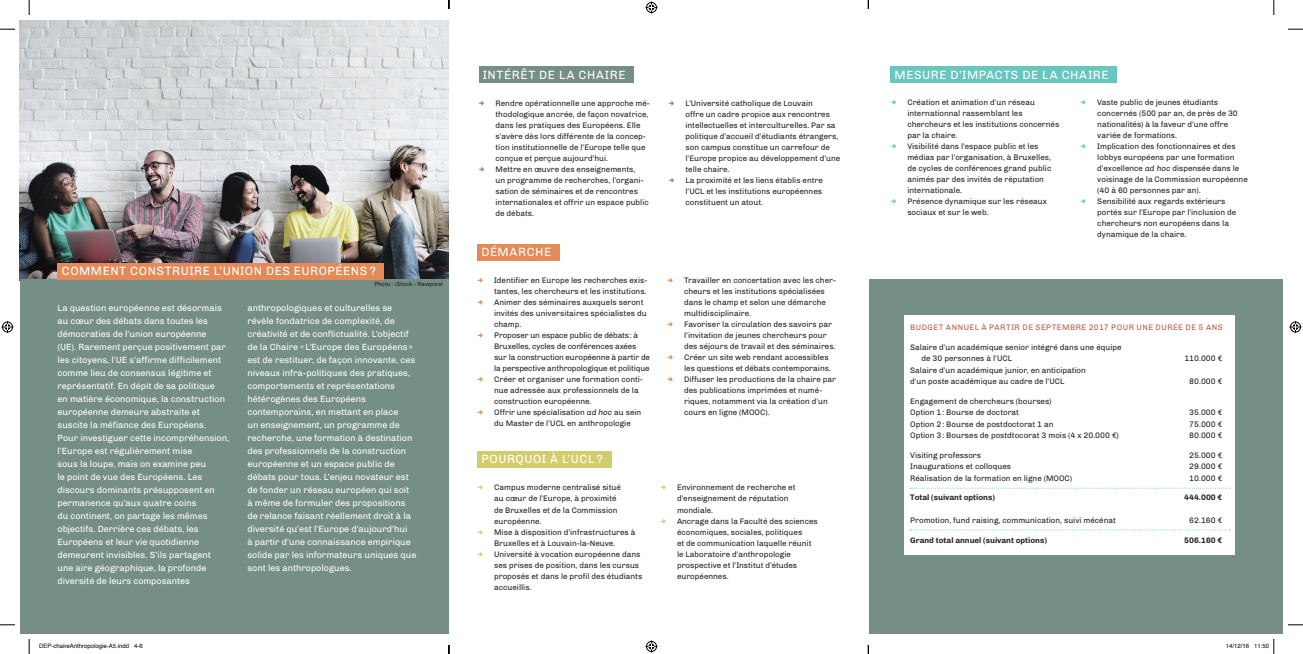
<style>
.page{position:relative;width:1303px;height:654px;background:#fff}
.page>*{position:absolute;margin:0;border:0;box-sizing:border-box;transform-origin:0 0}
.t1{font:12px "Chivo";letter-spacing:.045em;color:#fff}
.t2{font:9px/13px "Chivo";color:#fff}
.t3{font:8px/11px "Chivo";color:#231f20}
.t4{font:700 8px "Chivo";color:#231f20}
.t5{font:8px "Chivo";letter-spacing:.03em;color:#ba5c44}
.t6{font:6px "Helvetica";color:#000}
.t7{font:6px "Chivo";color:#231f20}
.s1{font-style:italic}
</style>
<div class="page">
<div style="left:869px;top:279px;width:413px;height:354px;background:#768f86"></div>
<div style="left:478px;top:66px;width:155px;height:17px;background:#768f86"></div>
<div style="left:477px;top:244px;width:83px;height:16px;background:#e38a58"></div>
<div style="left:477px;top:451px;width:135px;height:16px;background:#d2cd6c"></div>
<div style="left:890px;top:66px;width:227px;height:17px;background:#67c7be"></div>
<div style="left:904px;top:315px;width:331px;height:239px;background:#fff"></div>
<svg style="left:910px;top:487px;width:320px;height:1px"></svg>
<svg style="left:910px;top:529px;width:320px;height:1px"></svg>
<img style="left:20px;top:21px;width:429px;height:259px">
<div style="left:21px;top:279px;width:428px;height:354px;background:#768f86"></div>
<div style="left:58px;top:263px;width:326px;height:16px;background:#e38a58"></div>
<svg style="left:0;top:29px;width:15px;height:1px"></svg>
<svg style="left:1288px;top:29px;width:15px;height:1px"></svg>
<svg style="left:0;top:624px;width:15px;height:1px"></svg>
<svg style="left:1288px;top:624px;width:15px;height:1px"></svg>
<svg style="left:29px;top:0;width:1px;height:15px"></svg>
<svg style="left:29px;top:639px;width:1px;height:15px"></svg>
<svg style="left:1273px;top:0;width:1px;height:15px"></svg>
<svg style="left:645px;top:2px;width:12px;height:12px"></svg>
<svg style="left:645px;top:640px;width:12px;height:12px"></svg>
<svg style="left:2px;top:321px;width:12px;height:12px"></svg>
<svg style="left:1289px;top:321px;width:12px;height:12px"></svg>
<svg style="left:1273px;top:639px;width:1px;height:15px"></svg>
<svg style="left:448px;top:0;width:2px;height:9px"></svg>
<svg style="left:448px;top:645px;width:2px;height:9px"></svg>
<h1 class="t1" style="left:62px;top:264px;width:28px">Commen</h1>
<h1 class="t1" style="left:119px;top:264px;width:61px">t construirel</h1>
<h1 class="t1" style="left:219px;top:264px;width:11px">’uni</h1>
<h1 class="t1" style="left:245px;top:264px;width:17px">ondeseur</h1>
<h1 class="t1" style="left:319px;top:264px;width:32px">opéens</h1>
<h1 class="t1" style="left:370px;top:264px;width:8px">?</h1>
<p class="t7" style="left:374px;top:280px;width:70px">Photo : iStock - Rawpixel</p>
<p class="t2" style="left:58px;top:301px;width:173px">La question européenne est désormais au cœur des débats dans toutes les démocraties de l’union européenne<br>(UE). Rarement perçue positivement par les citoyens, l’UE s’affirme difficilement comme lieu de consensus légitime et représentatif. En dépit de sa politique<br>en matière économique, la construction européenne demeure abstraite et suscite la méfiance des Européens.<br>Pour investiguer cette incompréhension, l’Europe est régulièrement mise<br>sous la loupe, mais on examine peu<br>le point de vue des Européens. Les discours dominants présupposent en permanence qu’aux quatre coins<br>du continent, on partage les mêmes objectifs. Derrière ces débats, les Européens et leur vie quotidienne demeurent invisibles. S’ils partagent<br>une aire géographique, la profonde diversité de leurs composantes</p>
<p class="t2" style="left:247px;top:301px;width:170px">anthropologiques et culturelles se révèle fondatrice de complexité, de créativité et de conflictualité. L’objectif de la Chaire «L’Europe des Européens» est de restituer, de façon innovante, ces niveaux infra-politiques des pratiques, comportements et représentations hétérogènes des Européens contemporains, en mettant en place<br>un enseignement, un programme de recherche, une formation à destination des professionnels de la construction européenne et un espace public de débats pour tous. L’enjeu novateur est de fonder un réseau européen qui soit à même de formuler des propositions de relance faisant réellement droit à la diversité qu’est l’Europe d’aujourd’hui<br>à partir d’une connaissance empirique solide par les informateurs uniques que sont les anthropologues.</p>
<h1 class="t1" style="left:483px;top:68px;width:60px">Intérêt dela</h1>
<h1 class="t1" style="left:578px;top:68px;width:17px">Chaire</h1>
<p class="t3" style="left:495px;top:98px;width:156px">Rendre opérationnelle une approche mé&shy;thodologique ancrée, de façon novatrice, dans les pratiques des Européens. Elle s’avère dès lors différente de la concep&shy;tion institutionnelle de l’Europe telle que conçue et perçue aujourd’hui.<br>Mettre en œuvre des enseignements,<br>un programme de recherches, l’organi&shy;sation de séminaires et de rencontres internationales et offrir un espace public de débats.</p>
<p class="t3" style="left:685px;top:98px;width:156px">L’Université catholique de Louvain<br>offre un cadre propice aux rencontres intellectuelles et interculturelles. Par sa politique d’accueil d’étudiants étrangers, son campus constitue un carrefour de l’Europe propice au développement d’une telle chaire.<br>La proximité et les liens établis entre l’UCL et les institutions européennes constituent un atout.</p>
<h1 class="t1" style="left:481px;top:245px;width:25px">Démarche</h1>
<p class="t3" style="left:494px;top:275px;width:157px">Identifier en Europe les recherches exis&shy;tantes, les chercheurs et les institutions.<br>Animer des séminaires auxquels seront invités des universitaires spécialistes du champ.<br>Proposer un espace public de débats: à Bruxelles, cycles de conférences axées sur la construction européenne à partir de la perspective anthropologique et politique Créer et organiser une formation conti&shy;nue adressée aux professionnels de la construction européenne.<br>Offrir une spécialisation <span class="s1">ad hoc</span> au sein du Master de l’UCL en anthropologie</p>
<p class="t3" style="left:684px;top:275px;width:154px">Travailler en concertation avec les cher&shy;cheurs et les institutions spécialisées dans le champ et selon une démarche multidisciplinaire.<br>Favoriser la circulation des savoirs par l’invitation de jeunes chercheurs pour des séjours de travail et des séminaires.<br>Créer un site web rendant accessibles les questions et débats contemporains.<br>Diffuser les productions de la chaire par des publications imprimées et numé&shy;riques, notamment via la création d’un cours en ligne (MOOC).</p>
<h1 class="t1" style="left:481px;top:452px;width:123px">Pourquoi à l’UCL ?</h1>
<p class="t3" style="left:494px;top:482px;width:150px">Campus moderne centralisé situé<br>au cœur de l’Europe, à proximité<br>de Bruxelles et de la Commission européenne.<br>Mise à disposition d’infrastructures à<br>Bruxelles et à Louvain-la-Neuve.<br>Université à vocation européenne dans ses prises de position, dans les cursus proposés et dans le profil des étudiants accueillis.</p>
<p class="t3" style="left:677px;top:482px;width:142px">Environnement de recherche et d’enseignement de réputation mondiale.<br>Ancrage dans la Faculté des sciences économiques, sociales, politiques<br>et de communication laquelle réunit le Laboratoire d’anthropologie prospective et l’Institut d’études européennes.</p>
<h1 class="t1" style="left:894px;top:68px;width:20px">Mesured</h1>
<h1 class="t1" style="left:959px;top:68px;width:13px">’impac</h1>
<h1 class="t1" style="left:1003px;top:68px;width:15px">tsdela</h1>
<h1 class="t1" style="left:1062px;top:68px;width:16px">Chaire</h1>
<p class="t3" style="left:907px;top:97px;width:153px">Création et animation d’un réseau internationnal rassemblant les chercheurs et les institutions concernés par la chaire.<br>Visibilité dans l’espace public et les médias par l’organisation, à Bruxelles, de cycles de conférences grand public animés par des invités de réputation internationale.<br>Présence dynamique sur les réseaux sociaux et sur le web.</p>
<p class="t3" style="left:1097px;top:97px;width:152px">Vaste public de jeunes étudiants concernés (500 par an, de près de 30 nationalités) à la faveur d’une offre variée de formations.<br>Implication des fonctionnaires et des lobbys européens par une formation d’excellence <span class="s1">ad hoc</span> dispensée dans le voisinage de la Commission européenne (40 à 60 personnes par an).<br>Sensibilité aux regards extérieurs portés sur l’Europe par l’inclusion de chercheurs non européens dans la dynamique de la chaire.</p>
<p class="t5" style="left:910px;top:323px;width:12px">Budge</p>
<p class="t5" style="left:939px;top:323px;width:11px">t annuel</p>
<p class="t5" style="left:981px;top:323px;width:12px">à par</p>
<p class="t5" style="left:1006px;top:323px;width:11px">tirdesep</p>
<p class="t5" style="left:1052px;top:323px;width:11px">tembre</p>
<p class="t5" style="left:1089px;top:323px;width:40px">2017 pourunedur</p>
<p class="t5" style="left:1173px;top:323px;width:10px">éede</p>
<p class="t5" style="left:1198px;top:323px;width:11px">5 ans</p>
<p class="t3" style="left:921px;top:341px;width:202px;line-height:11.5px;text-indent:-11px">Salaire d’un académique senior intégré dans une équipe de 30 personnes à l’UCL</p>
<p class="t3" style="left:1184px;top:353px;width:39px">110.000 €</p>
<p class="t3" style="left:910px;top:364px;width:177px;line-height:11.5px">Salaire d’un académique junior, en anticipation d’un poste académique au cadre de l’UCL</p>
<p class="t3" style="left:1189px;top:376px;width:34px">80.000 €</p>
<p class="t3" style="left:910px;top:395px;width:143px;line-height:11.5px">Engagement de chercheurs (bourses)<br>Option 1: Bourse de doctorat</p>
<p class="t3" style="left:1189px;top:407px;width:34px">35.000 €</p>
<p class="t3" style="left:910px;top:418px;width:145px">Option 2: Bourse de postdoctorat 1 an</p>
<p class="t3" style="left:1189px;top:418px;width:34px">75.000 €</p>
<p class="t3" style="left:910px;top:430px;width:210px">Option 3: Bourses de postdtocorat 3 mois (4 x 20.000 €)</p>
<p class="t3" style="left:1189px;top:430px;width:34px">80.000 €</p>
<p class="t3" style="left:910px;top:449px;width:72px">Visiting professors</p>
<p class="t3" style="left:1189px;top:449px;width:34px">25.000 €</p>
<p class="t3" style="left:910px;top:461px;width:102px">Inaugurations et colloques</p>
<p class="t3" style="left:1189px;top:461px;width:34px">29.000 €</p>
<p class="t3" style="left:910px;top:472px;width:163px">Réalisation de la formation en ligne (MOOC)</p>
<p class="t3" style="left:1189px;top:472px;width:34px">10.000 €</p>
<p class="t4" style="left:910px;top:493px;width:86px">Total (suivant options)</p>
<p class="t4" style="left:1184px;top:493px;width:40px">444.000 €</p>
<p class="t3" style="left:910px;top:515px;width:207px">Promotion, fund raising, communication, suivi mécénat</p>
<p class="t3" style="left:1189px;top:515px;width:34px">62.160 €</p>
<p class="t4" style="left:910px;top:535px;width:138px">Grand total annuel (suivant options)</p>
<p class="t4" style="left:1184px;top:535px;width:40px">506.160 €</p>
<p class="t6" style="left:39px;top:641px;width:105px">DEP-chaireAnthropologie-A5.indd 4-6</p>
<p class="t6" style="left:1226px;top:641px;width:45px">14/12/16 11:50</p>
</div>
